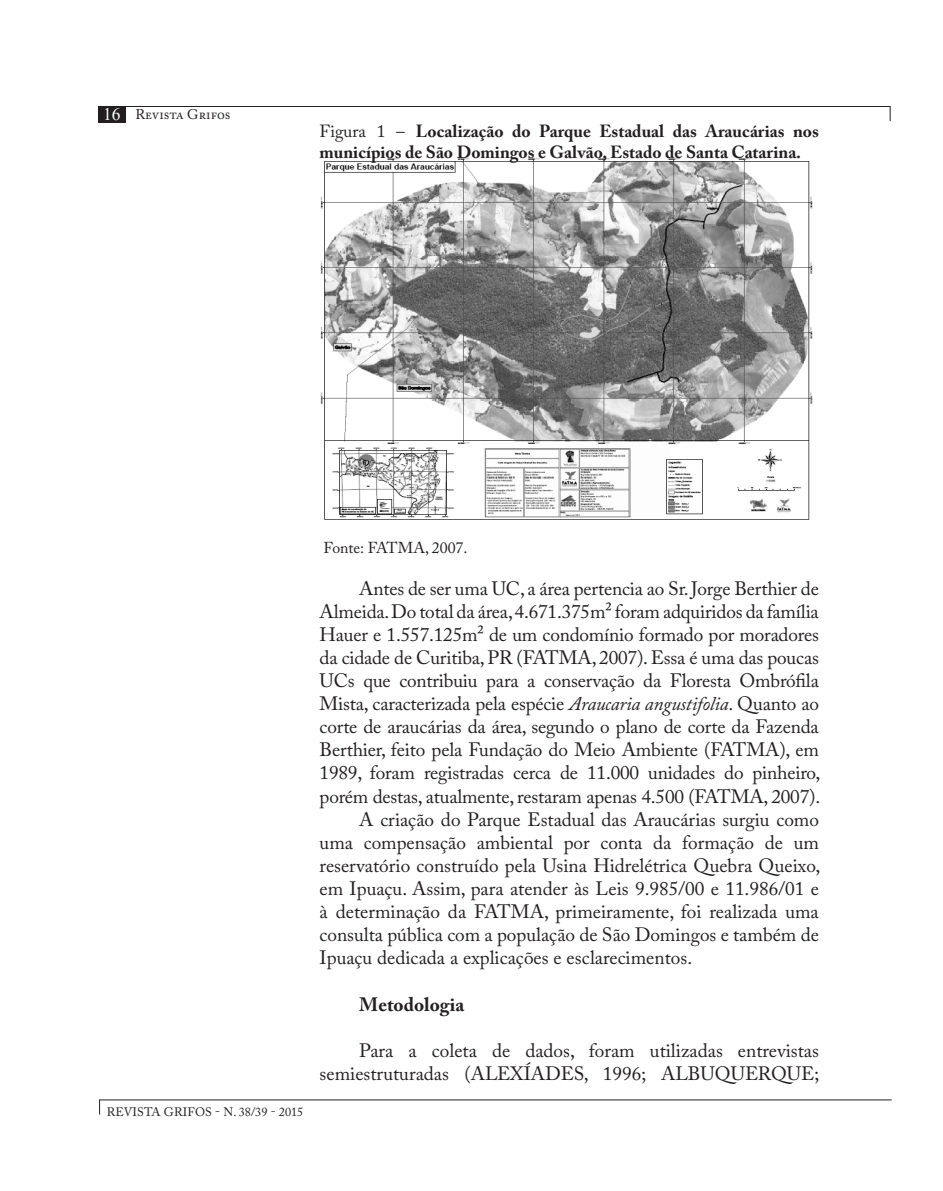
<style>
.page{position:relative;width:943px;height:1191px;background:#fff}
.page>*{position:absolute;margin:0;border:0;box-sizing:border-box;transform-origin:0 0}
.Corpo_de_texto{font:19.25px/23.1px "Adobe Caslon Pro";color:#231f20;text-align:justify}
.Título_de_seção{font:700 19.25px "Adobe Caslon Pro";color:#231f20}
.figuras_e_quadros{font:700 17.5px/21px "Adobe Caslon Pro";color:#231f20}
.fonte{font:15.75px "Adobe Caslon Pro";color:#231f20}
.t1{font:14px "Adobe Caslon Pro";color:#231f20}
.t2{font:12.25px "Adobe Caslon Pro";letter-spacing:.005em;color:#231f20}
.s1{font-family:"Times New Roman";font-size:17.5px;color:#fff}
.s2{font-weight:400}
.s3{font-style:italic}
</style>
<div class="page">
<div style="left:98px;top:106px;width:27px;height:17px;background:#231f20"></div>
<hr style="left:98px;top:106px;width:792px;height:1px;background:#231f20">
<svg style="left:889px;top:107px;width:1px;height:14px"></svg>
<hr style="left:100px;top:1099px;width:791px;height:1px;background:#231f20">
<svg style="left:99px;top:1099px;width:1px;height:15px"></svg>
<img style="left:320px;top:158px;width:493px;height:362px">
<p class="t1" style="left:103px;top:106px;width:129px"><span class="s1">16</span> Revista Grifos</p>
<p class="figuras_e_quadros" style="left:319px;top:120px;width:501px"><span class="s2">Figura 1 –</span> Localização do Parque Estadual das Araucárias nos municípios de São Domingos e Galvão, Estado de Santa Catarina.</p>
<p class="t2" style="left:107px;top:1104px;width:198px">REVISTA GRIFOS - N. 38/39 - 2015</p>
<p class="fonte" style="left:323px;top:538px;width:145px">Fonte: FATMA, 2007.</p>
<p class="Corpo_de_texto" style="left:319px;top:576px;width:502px;text-indent:40px">Antes de ser uma UC, a área pertencia ao Sr. Jorge Berthier de Almeida. Do total da área, 4.671.375m² foram adquiridos da família Hauer e 1.557.125m² de um condomínio formado por moradores da cidade de Curitiba, PR (FATMA, 2007). Essa é uma das poucas UCs que contribuiu para a conservação da Floresta Ombrófila Mista, caracterizada pela espécie <span class="s3">Araucaria angustifolia</span>. Quanto ao corte de araucárias da área, segundo o plano de corte da Fazenda Berthier, feito pela Fundação do Meio Ambiente (FATMA), em 1989, foram registradas cerca de 11.000 unidades do pinheiro, porém destas, atualmente, restaram apenas 4.500 (FATMA, 2007).</p>
<p class="Corpo_de_texto" style="left:319px;top:807px;width:502px;text-indent:40px">A criação do Parque Estadual das Araucárias surgiu como uma compensação ambiental por conta da formação de um reservatório construído pela Usina Hidrelétrica Quebra Queixo, em Ipuaçu. Assim, para atender às Leis 9.985/00 e 11.986/01 e à determinação da FATMA, primeiramente, foi realizada uma consulta pública com a população de São Domingos e também de Ipuaçu dedicada a explicações e esclarecimentos.</p>
<p class="Título_de_seção" style="left:359px;top:992px;width:106px">Metodologia</p>
<p class="Corpo_de_texto" style="left:319px;top:1038px;width:501px;text-align:right">Para a coleta de dados, foram utilizadas entrevistas semiestruturadas (ALEXÍADES, 1996; ALBUQUERQUE;</p>
</div>
